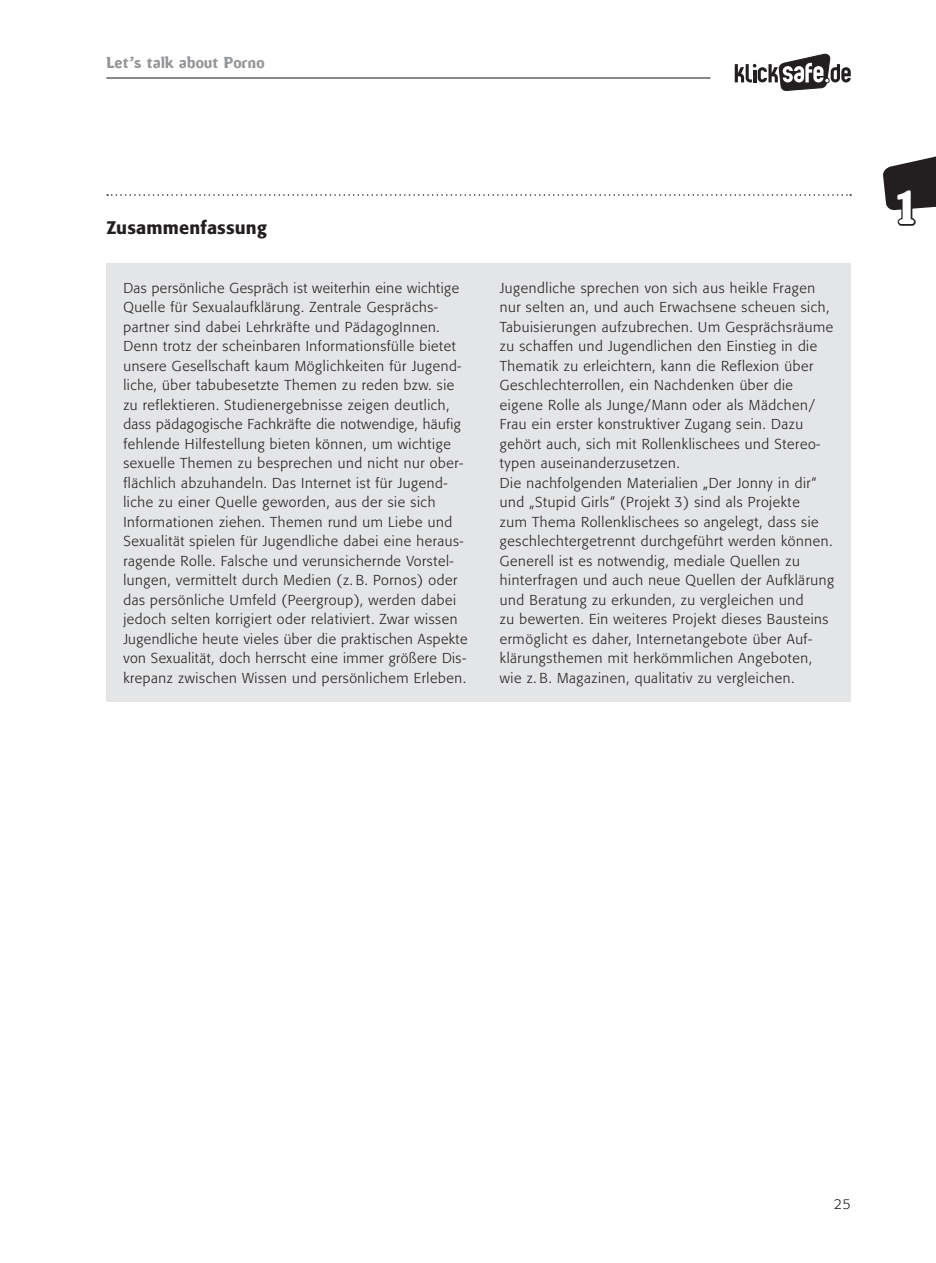
<style>
.page{position:relative;width:936px;height:1263px;background:#fff}
.page>*{position:absolute;margin:0;border:0;box-sizing:border-box;transform-origin:0 0}
.t1{font:45px "Amoebia Drop";color:#fff}
.t2{font:500 18px "Formata BQ";letter-spacing:.01em;color:#231f20}
.t3{font:15px "Amoebia Drop";letter-spacing:.02em;color:#939598}
.t4{font:300 14.25px/19.5px "Formata BQ";letter-spacing:.04em;color:#231f20}
</style>
<div class="page">
<svg style="left:734px;top:53px;width:116px;height:38px"></svg>
<hr style="left:106px;top:77px;width:604px;height:2px;background:#231f20">
<svg style="left:883px;top:156px;width:52px;height:70px"></svg>
<svg style="left:107px;top:194px;width:744px;height:2px"></svg>
<div style="left:106px;top:263px;width:744px;height:439px;background:#e4e5e7"></div>
<p class="t3" style="left:106px;top:55px;width:160px">Let’s talk about Porno</p>
<p class="t2" style="left:106px;top:217px;width:162px">Zusammenfassung</p>
<p class="t4" style="left:123px;top:278px;width:346px">Das persönliche Gespräch ist weiterhin eine wichtige Quelle für Sexualaufklärung. Zentrale Gesprächs&shy;partner sind dabei Lehrkräfte und PädagogInnen.<br>Denn trotz der scheinbaren Informationsfülle bietet unsere Gesellschaft kaum Möglichkeiten für Jugend&shy;liche, über tabubesetzte Themen zu reden bzw. sie zu reflektieren. Studienergebnisse zeigen deutlich, dass pädagogische Fachkräfte die notwendige, häufig fehlende Hilfestellung bieten können, um wichtige sexuelle Themen zu besprechen und nicht nur ober&shy;flächlich abzuhandeln. Das Internet ist für Jugend&shy;liche zu einer Quelle geworden, aus der sie sich Informationen ziehen. Themen rund um Liebe und Sexualität spielen für Jugendliche dabei eine heraus&shy;ragende Rolle. Falsche und verunsichernde Vorstel&shy;lungen, vermittelt durch Medien (z. B. Pornos) oder das persönliche Umfeld (Peergroup), werden dabei jedoch selten korrigiert oder relativiert. Zwar wissen Jugendliche heute vieles über die praktischen Aspekte von Sexualität, doch herrscht eine immer größere Dis&shy;krepanz zwischen Wissen und persönlichem Erleben.</p>
<p class="t4" style="left:500px;top:278px;width:335px">Jugendliche sprechen von sich aus heikle Fragen nur selten an, und auch Erwachsene scheuen sich, Tabuisierungen aufzubrechen. Um Gesprächsräume zu schaffen und Jugendlichen den Einstieg in die Thematik zu erleichtern, kann die Reflexion über Geschlechterrollen, ein Nachdenken über die eigene Rolle als Junge/Mann oder als Mädchen/ Frau ein erster konstruktiver Zugang sein. Dazu gehört auch, sich mit Rollenklischees und Stereo&shy;typen auseinanderzusetzen.<br>Die nachfolgenden Materialien „Der Jonny in dir“ und „Stupid Girls“ (Projekt 3) sind als Projekte<br>zum Thema Rollenklischees so angelegt, dass sie geschlechtergetrennt durchgeführt werden können.<br>Generell ist es notwendig, mediale Quellen zu hinterfragen und auch neue Quellen der Aufklärung und Beratung zu erkunden, zu vergleichen und<br>zu bewerten. Ein weiteres Projekt dieses Bausteins ermöglicht es daher, Internetangebote über Auf&shy;klärungsthemen mit herkömmlichen Angeboten, wie z. B. Magazinen, qualitativ zu vergleichen.</p>
<p class="t1" style="left:896px;top:184px;width:20px">1</p>
<p class="t4" style="left:833px;top:1194px;width:19px">25</p>
</div>
